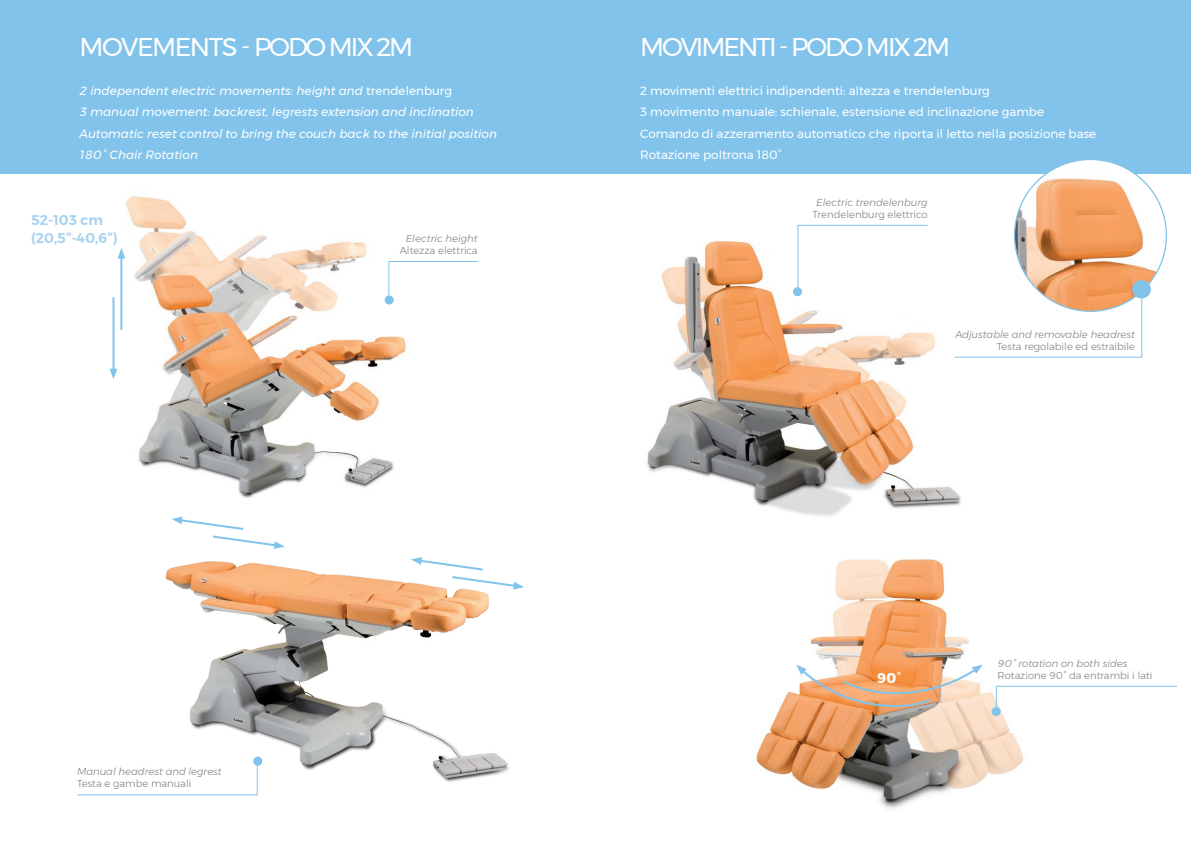
<style>
.page{position:relative;width:1191px;height:842px;background:#fff}
.page>*{position:absolute;margin:0;border:0;box-sizing:border-box;transform-origin:0 0}
.t1{font:25.6px "Montserrat";letter-spacing:-.08em;color:#fff}
.DescrizioneFotine{font:600 14px "Montserrat";color:#a7d3f0}
.DescrizioneFotine-2{font:700 14px "Montserrat";color:#fff}
.Ideal_For{font:12px "Montserrat";color:#fff}
.Ideal_For-2{font:italic 12px "Montserrat";color:#fff}
.DescrizioneFotine-3{font:italic 300 10px "Montserrat";color:#808285}
.TitoloFotine{font:300 10px "Montserrat";color:#808285}
.TitoloFotine-2{font:italic 300 10px "Montserrat";color:#808285}
.DescrizioneFotine-4{font:300 10px "Montserrat";color:#808285}
.s1{font-style:normal}
</style>
<div class="page">
<img style="left:756px;top:559px;width:268px;height:250px">
<img style="left:109px;top:196px;width:297px;height:302px">
<img style="left:165px;top:561px;width:350px;height:221px">
<div style="left:0;top:0;width:1191px;height:173px;background:#81c3eb"></div>
<svg style="left:77px;top:760px;width:181px;height:36px"></svg>
<div style="left:253px;top:757px;width:9px;height:9px;background:#81c3eb;border-radius:50%"></div>
<img style="left:647px;top:241px;width:314px;height:275px">
<svg style="left:797px;top:224px;width:131px;height:69px"></svg>
<div style="left:793px;top:287px;width:9px;height:9px;background:#81c3eb;border-radius:50%"></div>
<svg style="left:995px;top:685px;width:183px;height:28px"></svg>
<div style="left:991px;top:707px;width:9px;height:9px;background:#81c3eb;border-radius:50%"></div>
<svg style="left:388px;top:260px;width:90px;height:40px"></svg>
<svg style="left:384px;top:295px;width:10px;height:10px"></svg>
<svg style="left:172px;top:516px;width:113px;height:33px"></svg>
<svg style="left:411px;top:557px;width:113px;height:32px"></svg>
<div style="left:997px;top:657px;width:163px;height:22px;background:#fff"></div>
<hr style="left:120px;top:255px;width:2px;height:75px;background:#81c3eb">
<svg style="left:117px;top:248px;width:8px;height:11px"></svg>
<hr style="left:112px;top:297px;width:2px;height:75px;background:#81c3eb">
<svg style="left:110px;top:369px;width:7px;height:10px"></svg>
<svg style="left:796px;top:664px;width:186px;height:49px;background:#ecb891"></svg>
<img style="left:1014px;top:159px;width:152px;height:152px;border-radius:76px">
<svg style="left:954px;top:287px;width:188px;height:71px"></svg>
<div style="left:1132px;top:280px;width:18px;height:18px;background:#81c3eb;border-radius:50%"></div>
<p class="t1" style="left:80px;top:28px;width:335px">MOVEMENTS - PODO MIX 2M</p>
<p class="Ideal_For-2" style="left:80px;top:82px;width:374px">2 independent electric movements: height and <span class="s1">trendelenburg</span></p>
<p class="Ideal_For-2" style="left:80px;top:103px;width:396px">3 manual movement: backrest, legrests extension and inclination</p>
<p class="Ideal_For-2" style="left:80px;top:124px;width:419px">Automatic reset control to bring the couch back to the initial position</p>
<p class="Ideal_For-2" style="left:80px;top:145px;width:120px">180° Chair Rotation</p>
<p class="DescrizioneFotine" style="left:31px;top:209px;width:73px">52-103 cm</p>
<p class="DescrizioneFotine" style="left:31px;top:227px;width:88px">(20,5”-40,6”)</p>
<p class="DescrizioneFotine-3" style="left:406px;top:231px;width:73px">Electric height</p>
<p class="DescrizioneFotine-4" style="left:400px;top:243px;width:79px">Altezza elettrica</p>
<p class="DescrizioneFotine-3" style="left:77px;top:764px;width:146px">Manual headrest and legrest</p>
<p class="TitoloFotine" style="left:77px;top:776px;width:116px">Testa e gambe manuali</p>
<p class="t1" style="left:640px;top:28px;width:312px">MOVIMENTI - PODO MIX 2M</p>
<p class="Ideal_For" style="left:640px;top:82px;width:351px">2 movimenti elettrici indipendenti: altezza e trendelenburg</p>
<p class="Ideal_For" style="left:640px;top:103px;width:405px">3 movimento manuale: schienale, estensione ed inclinazione gambe</p>
<p class="Ideal_For" style="left:640px;top:124px;width:457px">Comando di azzeramento automatico che riporta il letto nella posizione base</p>
<p class="Ideal_For" style="left:640px;top:145px;width:143px">Rotazione poltrona 180°</p>
<p class="TitoloFotine-2" style="left:816px;top:195px;width:113px">Electric trendelenburg</p>
<p class="TitoloFotine" style="left:812px;top:207px;width:116px">Trendelenburg elettrico</p>
<p class="DescrizioneFotine-3" style="left:955px;top:326px;width:181px">Adjustable and removable headrest</p>
<p class="DescrizioneFotine-4" style="left:996px;top:338px;width:140px">Testa regolabile ed estraibile</p>
<p class="DescrizioneFotine-2" style="left:877px;top:667px;width:25px">90°</p>
<p class="TitoloFotine-2" style="left:997px;top:656px;width:132px">90° rotation on both sides</p>
<p class="TitoloFotine" style="left:997px;top:668px;width:157px">Rotazione 90° da entrambi i lati</p>
</div>
